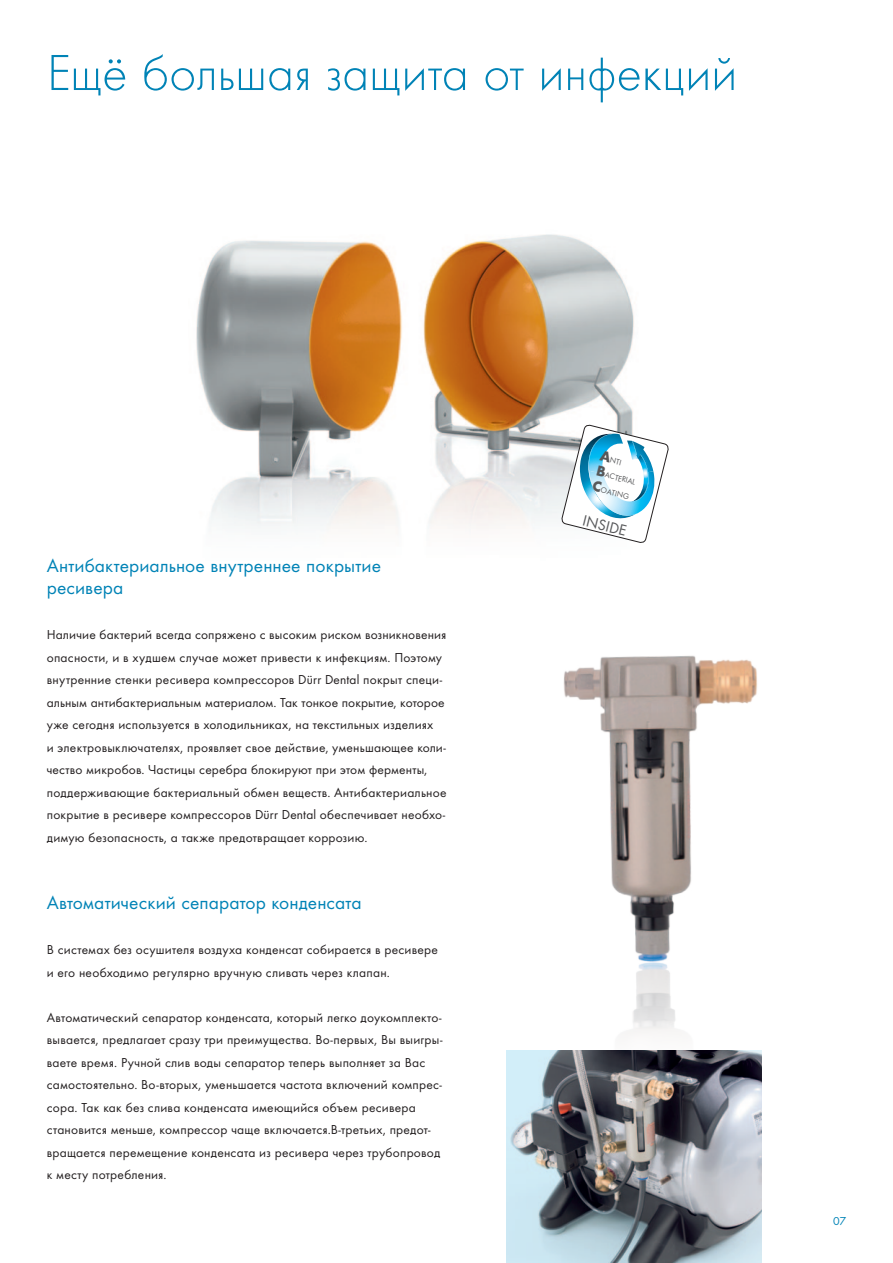
<style>
.page{position:relative;width:893px;height:1263px;background:#fff}
.page>*{position:absolute;margin:0;border:0;box-sizing:border-box;transform-origin:0 0}
.t1{font:300 52.5px "Futura TOT";color:#0083b6}
.t2{font:19.5px/22.5px "Futura TOT Boo";letter-spacing:.005em;color:#0083b6}
.t3{font:15.75px "Futura TOT Boo";color:#57585a}
.t4{font:13.5px/22.5px "Futura TOT Boo";letter-spacing:.015em;color:#231f20}
.t5{font:12px "Futura TOT Boo";color:#0083b6}
.t6{font:8.25px/15.8px "Futura TOT Boo";color:#57585a}
.s1{font-family:"Futura TOT";font-weight:700;font-size:15.15px}
</style>
<div class="page">
<img style="left:196px;top:234px;width:438px;height:294px">
<svg style="left:561px;top:424px;width:108px;height:119px"></svg>
<img style="left:563px;top:655px;width:195px;height:282px">
<img style="left:625px;top:937px;width:137px;height:326px">
<img style="left:506px;top:1050px;width:255px;height:213px">
<h1 class="t1" style="left:47px;top:43px;width:692px">Ещё большая защита от инфекций</h1>
<h2 class="t2" style="left:47px;top:554px;width:336px">Антибактериальное внутреннее покрытие ресивера</h2>
<p class="t4" style="left:47px;top:623px;width:401px">Наличие бактерий всегда сопряжено с высоким риском возникновения опасности, и в худшем случае может привести к инфекциям. Поэтому внутренние стенки ресивера компрессоров Dürr Dental покрыт специ&shy;альным антибактериальным материалом. Так тонкое покрытие, которое уже сегодня используется в холодильниках, на текстильных изделиях<br>и электровыключателях, проявляет свое действие, уменьшающее коли&shy;чество микробов. Частицы серебра блокируют при этом ферменты, поддерживающие бактериальный обмен веществ. Антибактериальное покрытие в ресивере компрессоров Dürr Dental обеспечивает необхо&shy;димую безопасность, а также предотвращает коррозию.</p>
<h2 class="t2" style="left:47px;top:891px;width:316px">Автоматический сепаратор конденсата</h2>
<p class="t4" style="left:47px;top:938px;width:393px">В системах без осушителя воздуха конденсат собирается в ресивере и его необходимо регулярно вручную сливать через клапан.</p>
<p class="t4" style="left:47px;top:1006px;width:397px">Автоматический сепаратор конденсата, который легко доукомплекто&shy;вывается, предлагает сразу три преимущества. Во-первых, Вы выигры&shy;ваете время. Ручной слив воды сепаратор теперь выполняет за Вас самостоятельно. Во-вторых, уменьшается частота включений компрес&shy;сора. Так как без слива конденсата имеющийся объем ресивера становится меньше, компрессор чаще включается.В-третьих, предот&shy;вращается перемещение конденсата из ресивера через трубопровод к месту потребления.</p>
<p class="t6" style="left:602px;top:449px;width:42px;rotate:14deg"><span class="s1">A</span>nti<br><span class="s1">B</span>acterial<br><span class="s1">C</span>oating</p>
<p class="t3" style="left:585px;top:511px;width:46px;rotate:14deg">inside</p>
<p class="t5" style="left:833px;top:1214px;width:15px">07</p>
</div>
